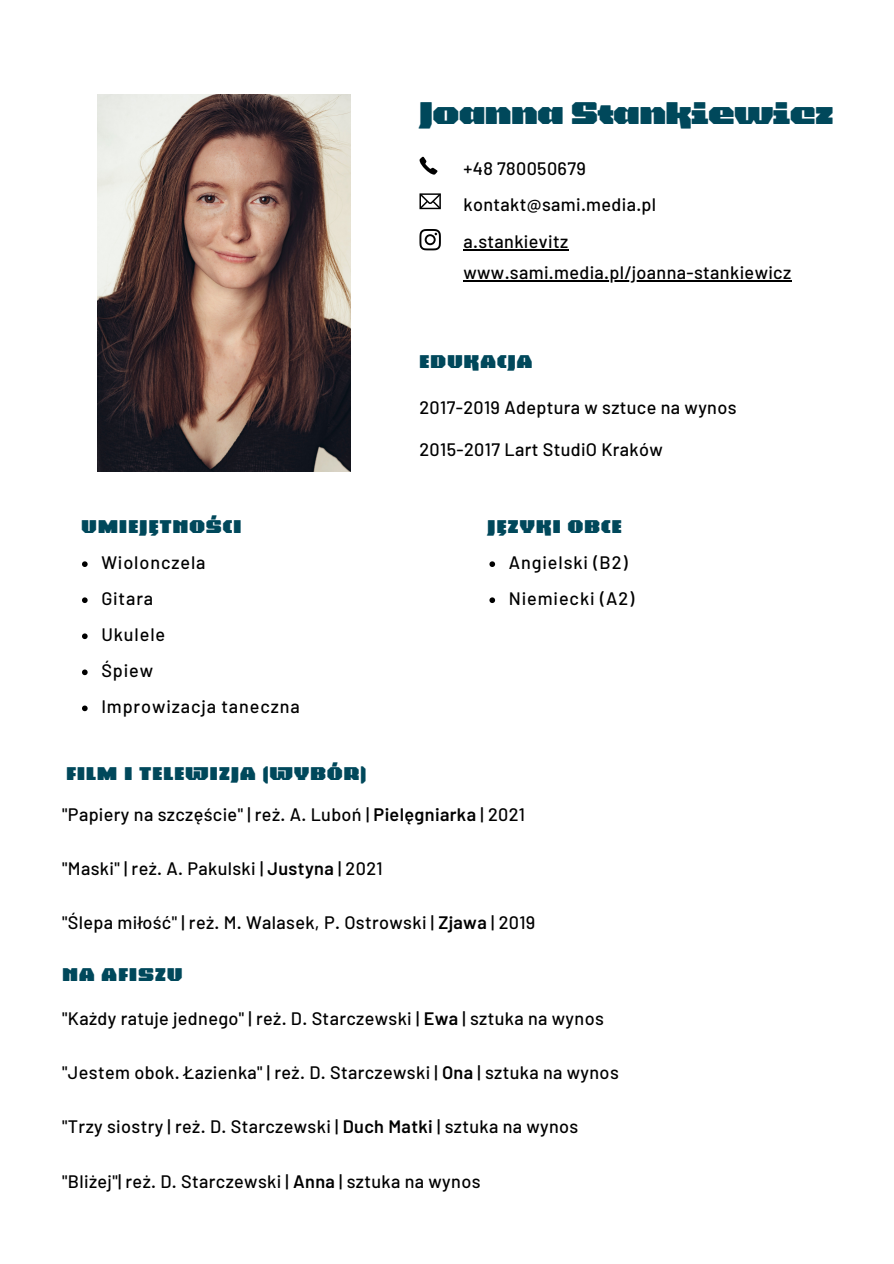
<style>
.page{position:relative;width:894px;height:1264px;background:#fff}
.page>*{position:absolute;margin:0;border:0;box-sizing:border-box;transform-origin:0 0}
.t1{font:35.7px "Zaklad";color:#00485b}
.t2{font:21px "Zaklad";letter-spacing:.06em;color:#00485b}
.t3{font:500 18px "Barlow";letter-spacing:.02em;color:#000}
.t4{font:500 18px "Barlow";letter-spacing:.05em;color:#000}
.s1{font-weight:600}
</style>
<div class="page">
<svg style="left:419px;top:157px;width:18px;height:18px"></svg>
<svg style="left:419px;top:193px;width:22px;height:16px"></svg>
<svg style="left:419px;top:229px;width:22px;height:21px"></svg>
<img style="left:98px;top:95px;width:252px;height:377px">
<hr style="left:463px;top:249px;width:105px;height:1px;background:#000">
<svg style="left:82px;top:561px;width:6px;height:6px"></svg>
<svg style="left:82px;top:597px;width:6px;height:6px"></svg>
<svg style="left:82px;top:633px;width:6px;height:6px"></svg>
<svg style="left:82px;top:669px;width:6px;height:6px"></svg>
<svg style="left:82px;top:705px;width:6px;height:6px"></svg>
<svg style="left:489px;top:561px;width:6px;height:6px"></svg>
<svg style="left:489px;top:597px;width:6px;height:6px"></svg>
<hr style="left:463px;top:280px;width:328px;height:1px;background:#000">
<p class="t1" style="left:419px;top:97px;width:415px">Joanna Stankiewicz</p>
<p class="t3" style="left:463px;top:157px;width:124px">+48 780050679</p>
<p class="t3" style="left:463px;top:193px;width:194px">kontakt@sami.media.pl</p>
<p class="t3" style="left:463px;top:230px;width:106px">a.stankievitz</p>
<p class="t3" style="left:463px;top:261px;width:329px">www.sami.media.pl/joanna-stankiewicz</p>
<p class="t2" style="left:419px;top:352px;width:114px">EDUKACJA</p>
<p class="t3" style="left:419px;top:396px;width:318px">2017-2019 Adeptura w sztuce na wynos</p>
<p class="t2" style="left:82px;top:517px;width:161px">UMIEJĘTNOŚCI</p>
<p class="t4" style="left:101px;top:551px;width:106px">Wiolonczela</p>
<p class="t3" style="left:101px;top:587px;width:53px">Gitara</p>
<p class="t4" style="left:101px;top:623px;width:65px">Ukulele</p>
<p class="t3" style="left:101px;top:659px;width:53px">Śpiew</p>
<p class="t4" style="left:101px;top:695px;width:200px">Improwizacja taneczna</p>
<p class="t2" style="left:66px;top:764px;width:301px">FILM I TELEWIZJA (WYBÓR)</p>
<p class="t3" style="left:419px;top:438px;width:245px">2015-2017 Lart StudiO Kraków</p>
<p class="t2" style="left:487px;top:517px;width:136px">JĘZYKI OBCE</p>
<p class="t4" style="left:508px;top:551px;width:120px">Angielski (B2)</p>
<p class="t4" style="left:508px;top:587px;width:127px">Niemiecki (A2)</p>
<p class="t3" style="left:62px;top:803px;width:464px">"Papiery na szczęście" | reż. A. Luboń | <span class="s1">Pielęgniarka</span> | 2021</p>
<p class="t3" style="left:62px;top:857px;width:322px">"Maski" | reż. A. Pakulski | <span class="s1">Justyna</span> | 2021</p>
<p class="t3" style="left:62px;top:911px;width:474px">"Ślepa miłość" | reż. M. Walasek, P. Ostrowski | <span class="s1">Zjawa</span> | 2019</p>
<p class="t2" style="left:62px;top:965px;width:121px">NA AFISZU</p>
<p class="t3" style="left:62px;top:1007px;width:543px">"Każdy ratuje jednego" | reż. D. Starczewski | <span class="s1">Ewa</span> | sztuka na wynos</p>
<p class="t3" style="left:62px;top:1061px;width:558px">"Jestem obok. Łazienka" | reż. D. Starczewski | <span class="s1">Ona</span> | sztuka na wynos</p>
<p class="t3" style="left:62px;top:1115px;width:517px">"Trzy siostry | reż. D. Starczewski | <span class="s1">Duch Matki</span> | sztuka na wynos</p>
<p class="t3" style="left:62px;top:1169px;width:419px">"Bliżej"| reż. D. Starczewski | <span class="s1">Anna</span> | sztuka na wynos</p>
</div>
